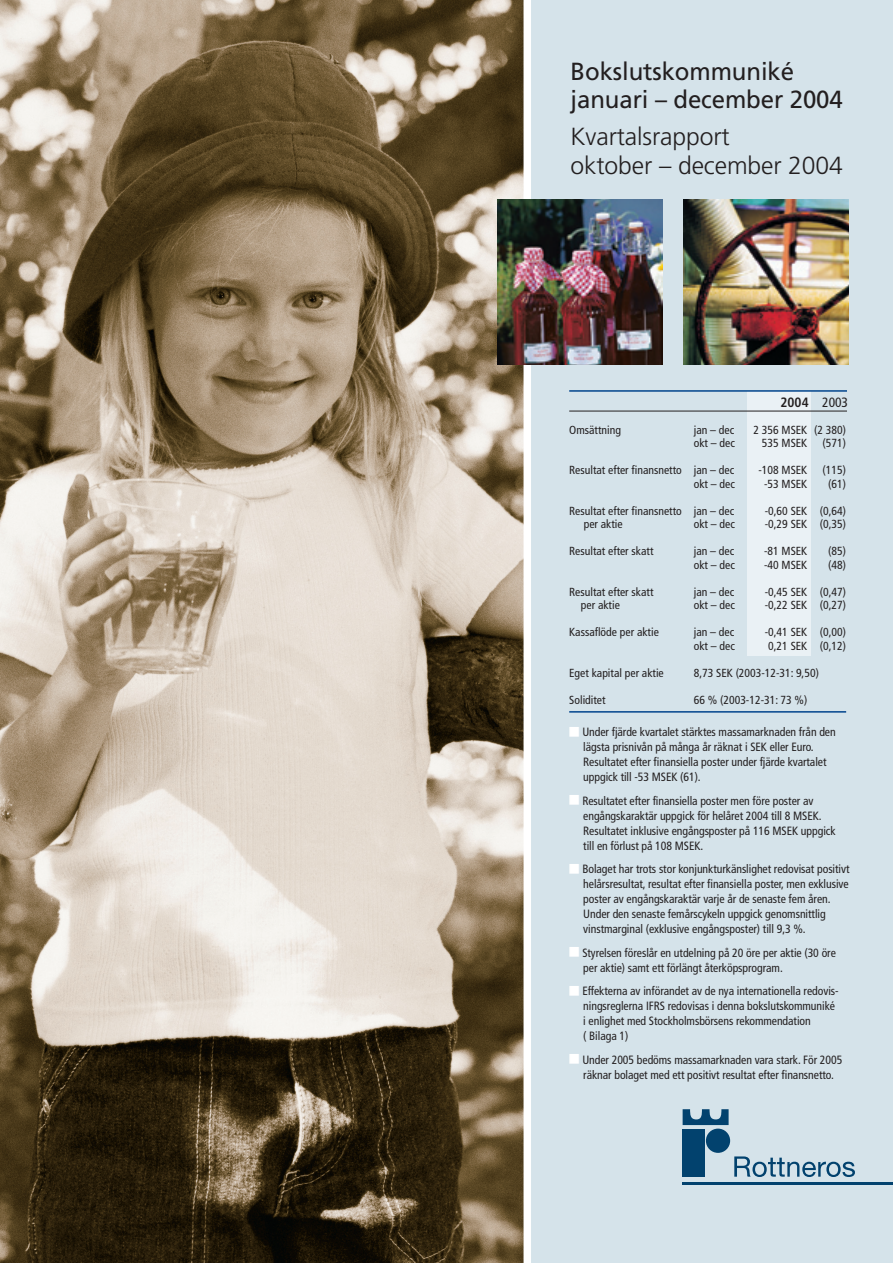
<style>
.page{position:relative;width:893px;height:1263px;background:#fff}
.page>*{position:absolute;margin:0;border:0;box-sizing:border-box;transform-origin:0 0}
.t1{font:24.75px/28.5px "Frutiger";letter-spacing:-.005em;color:#231f20}
.t2{font:300 24.75px/28.5px "Frutiger";letter-spacing:-.005em;color:#231f20}
.t3{font:700 condensed 13.5px "Frutiger";color:#231f20}
.t4{font:condensed 12px/15px "Frutiger";letter-spacing:-.005em;color:#231f20}
.t5{font:condensed 11.7px "Frutiger";color:#231f20}
.s1{font-weight:400}
.s2{color:#fff}
</style>
<div class="page">
<img style="left:0;top:0;width:523px;height:1263px">
<div style="left:531px;top:0;width:362px;height:1263px;background:#d5e3ea"></div>
<div style="left:683px;top:1129px;width:22px;height:47px;background:#02426e"></div>
<div style="left:706px;top:1128px;width:24px;height:25px;background:#02426e;border-radius:50%"></div>
<svg style="left:683px;top:1109px;width:46px;height:16px"></svg>
<hr style="left:682px;top:1182px;width:211px;height:2px;background:#02426e">
<svg style="left:734px;top:1156px;width:121px;height:21px"></svg>
<img style="left:684px;top:199px;width:165px;height:165px">
<div style="left:747px;top:392px;width:64px;height:264px;background:#eaf1f5"></div>
<hr style="left:569px;top:390px;width:278px;height:2px;background:#01448c">
<hr style="left:569px;top:411px;width:278px;height:1px;background:#231f20">
<hr style="left:569px;top:711px;width:277px;height:2px;background:#01448c">
<img style="left:497px;top:199px;width:165px;height:165px">
<h1 class="t1" style="left:571px;top:56px;width:274px">Bokslutskommuniké januari – december 2004</h1>
<h1 class="t2" style="left:571px;top:123px;width:274px">Kvartalsrapport<br>oktober – december 2004</h1>
<p class="t3" style="left:781px;top:394px;width:69px">2004 <span class="s1">2003</span></p>
<p class="t5" style="left:569px;top:423px;width:53px">Omsättning</p>
<p class="t5" style="left:694px;top:423px;width:42px">jan – dec</p>
<p class="t5" style="left:753px;top:423px;width:94px">2 356 MSEK (2 380)</p>
<p class="t5" style="left:694px;top:436px;width:43px">okt – dec</p>
<p class="t5" style="left:762px;top:436px;width:47px">535 MSEK</p>
<p class="t5" style="left:823px;top:436px;width:25px">(571)</p>
<p class="t5" style="left:569px;top:463px;width:167px">Resultat efter finansnetto jan – dec</p>
<p class="t5" style="left:758px;top:463px;width:50px">-108 MSEK</p>
<p class="t5" style="left:823px;top:463px;width:25px">(115)</p>
<p class="t5" style="left:694px;top:477px;width:43px">okt – dec</p>
<p class="t5" style="left:764px;top:477px;width:45px">-53 MSEK</p>
<p class="t5" style="left:828px;top:477px;width:19px">(61)</p>
<p class="t5" style="left:569px;top:504px;width:167px">Resultat efter finansnetto jan – dec</p>
<p class="t5" style="left:765px;top:504px;width:83px">-0,60 SEK (0,64)</p>
<p class="t5" style="left:584px;top:517px;width:40px">per aktie</p>
<p class="t5" style="left:694px;top:517px;width:43px">okt – dec</p>
<p class="t5" style="left:765px;top:517px;width:83px">-0,29 SEK (0,35)</p>
<p class="t5" style="left:569px;top:544px;width:86px">Resultat efter skatt</p>
<p class="t5" style="left:694px;top:544px;width:42px">jan – dec</p>
<p class="t5" style="left:764px;top:544px;width:45px">-81 MSEK</p>
<p class="t5" style="left:828px;top:544px;width:19px">(85)</p>
<p class="t5" style="left:694px;top:558px;width:43px">okt – dec</p>
<p class="t5" style="left:764px;top:558px;width:45px">-40 MSEK</p>
<p class="t5" style="left:828px;top:558px;width:19px">(48)</p>
<p class="t5" style="left:569px;top:585px;width:86px">Resultat efter skatt</p>
<p class="t5" style="left:694px;top:585px;width:42px">jan – dec</p>
<p class="t5" style="left:765px;top:585px;width:83px">-0,45 SEK (0,47)</p>
<p class="t5" style="left:581px;top:598px;width:40px">per aktie</p>
<p class="t5" style="left:694px;top:598px;width:43px">okt – dec</p>
<p class="t5" style="left:765px;top:598px;width:83px">-0,22 SEK (0,27)</p>
<p class="t5" style="left:569px;top:625px;width:91px">Kassaflöde per aktie</p>
<p class="t5" style="left:694px;top:625px;width:42px">jan – dec</p>
<p class="t5" style="left:765px;top:625px;width:83px">-0,41 SEK (0,00)</p>
<p class="t5" style="left:694px;top:639px;width:43px">okt – dec</p>
<p class="t5" style="left:768px;top:639px;width:79px">0,21 SEK (0,12)</p>
<p class="t5" style="left:569px;top:666px;width:96px">Eget kapital per aktie</p>
<p class="t5" style="left:694px;top:666px;width:127px">8,73 SEK (2003-12-31: 9,50)</p>
<p class="t5" style="left:569px;top:693px;width:38px">Soliditet</p>
<p class="t5" style="left:694px;top:693px;width:115px">66 % (2003-12-31: 73 %)</p>
<p class="t4" style="left:583px;top:724px;width:254px;text-indent:-14px"><span class="s2">■</span> Under fjärde kvartalet stärktes massamarknaden från den lägsta prisnivån på många år räknat i SEK eller Euro.<br>Resultatet efter finansiella poster under fjärde kvartalet uppgick till -53 MSEK (61).</p>
<p class="t4" style="left:583px;top:793px;width:254px;text-indent:-14px"><span class="s2">■</span> Resultatet efter finansiella poster men före poster av engångskaraktär uppgick för helåret 2004 till 8 MSEK.<br>Resultatet inklusive engångsposter på 116 MSEK uppgick till en förlust på 108 MSEK.</p>
<p class="t4" style="left:583px;top:861px;width:268px;text-indent:-14px"><span class="s2">■</span> Bolaget har trots stor konjunkturkänslighet redovisat positivt helårsresultat, resultat efter finansiella poster, men exklusive poster av engångskaraktär varje år de senaste fem åren.<br>Under den senaste femårscykeln uppgick genomsnittlig vinstmarginal (exklusive engångsposter) till 9,3 %.</p>
<p class="t4" style="left:583px;top:945px;width:254px;text-indent:-14px"><span class="s2">■</span> Styrelsen föreslår en utdelning på 20 öre per aktie (30 öre per aktie) samt ett förlängt återköpsprogram.</p>
<p class="t4" style="left:583px;top:983px;width:257px;text-indent:-14px"><span class="s2">■</span> Effekterna av införandet av de nya internationella redovis&shy;ningsreglerna IFRS redovisas i denna bokslutskommuniké i enlighet med Stockholmsbörsens rekommendation<br>( Bilaga 1)</p>
<p class="t4" style="left:569px;top:1052px;width:275px;text-align:center"><span class="s2">■</span> Under 2005 bedöms massamarknaden vara stark. För 2005 räknar bolaget med ett positivt resultat efter finansnetto.</p>
</div>
